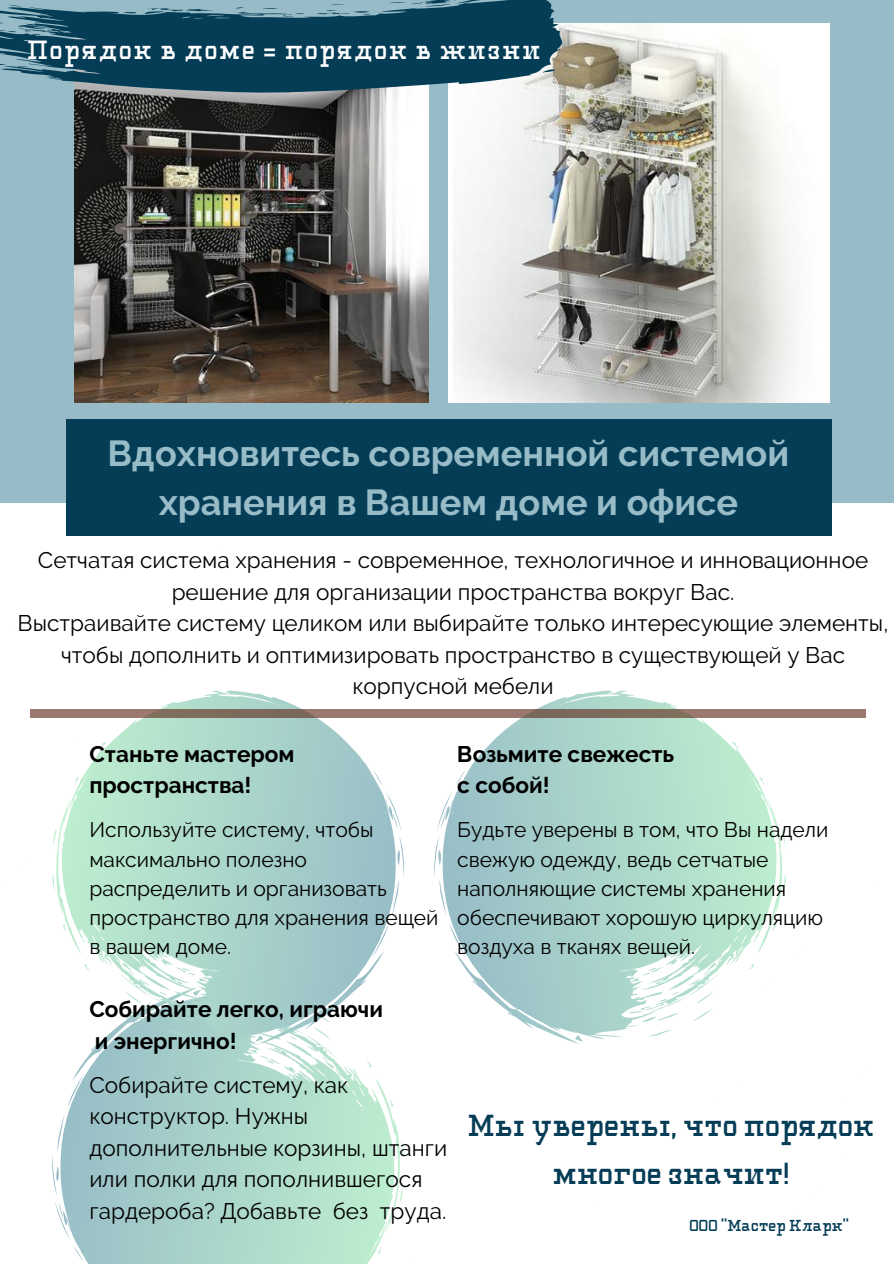
<style>
.page{position:relative;width:894px;height:1264px;background:#fff}
.page>*{position:absolute;margin:0;border:0;box-sizing:border-box;transform-origin:0 0}
.t1{font:48.6px/48.6px "Font from NATO";color:#053d57;text-align:center}
.t2{font:42px "Font from NATO";letter-spacing:.035em;color:#fff}
.t3{font:700 36px/49.5px "Raleway";color:#97bcc7;text-align:center}
.t4{font:25.35px "Font from NATO";color:#053d57}
.t5{font:22.5px/31.5px "Raleway";color:#000;text-align:center}
.t6{font:700 22.5px/31.5px "Raleway";color:#000}
.t7{font:21px/29.2px "Raleway";color:#000}
</style>
<div class="page">
<div style="left:0;top:0;width:893px;height:502px;background:#97bcc7"></div>
<img style="left:74px;top:93px;width:354px;height:310px">
<svg style="left:52px;top:1044px;width:351px;height:219px"></svg>
<svg style="left:52px;top:690px;width:352px;height:354px"></svg>
<svg style="left:434px;top:690px;width:351px;height:354px"></svg>
<svg style="left:31px;top:709px;width:834px;height:8px;fill:#9c7970"></svg>
<img style="left:448px;top:23px;width:381px;height:379px">
<svg style="left:0;top:0;width:562px;height:93px;fill:#053d57"></svg>
<div style="left:66px;top:420px;width:764px;height:116px;background:#053d57"></div>
<h2 class="t2" style="left:28px;top:30px;width:515px">Порядок в доме = порядок в жизни</h2>
<h3 class="t3" style="left:108px;top:428px;width:683px">Вдохновитесь современной системой хранения в Вашем доме и офисе</h3>
<p class="t5" style="left:18px;top:544px;width:871px">Сетчатая система хранения - современное, технологичное и инновационное решение для организации пространства вокруг Вас.<br>Выстраивайте систему целиком или выбирайте только интересующие элементы, чтобы дополнить и оптимизировать пространство в существующей у Вас корпусной мебели</p>
<p class="t6" style="left:89px;top:738px;width:206px">Станьте мастером пространства!</p>
<p class="t6" style="left:457px;top:738px;width:218px">Возьмите свежесть с собой!</p>
<p class="t7" style="left:89px;top:815px;width:350px">Используйте систему, чтобы максимально полезно распределить и организовать пространство для хранения вещей в вашем доме.</p>
<p class="t7" style="left:457px;top:815px;width:372px">Будьте уверены в том, что Вы надели свежую одежду, ведь сетчатые наполняющие системы хранения обеспечивают хорошую циркуляцию воздуха в тканях вещей.</p>
<p class="t6" style="left:89px;top:993px;width:295px">Собирайте легко, играючи и энергично!</p>
<p class="t5" style="left:89px;top:1068px;width:359px;text-align:left">Собирайте систему, как конструктор. Нужны дополнительные корзины, штанги или полки для пополнившегося гардероба? Добавьте без труда.</p>
<h1 class="t1" style="left:469px;top:1099px;width:408px">Мы уверены, что порядок многое значит!</h1>
<p class="t4" style="left:689px;top:1213px;width:161px">ООО "Мастер Кларк"</p>
</div>
